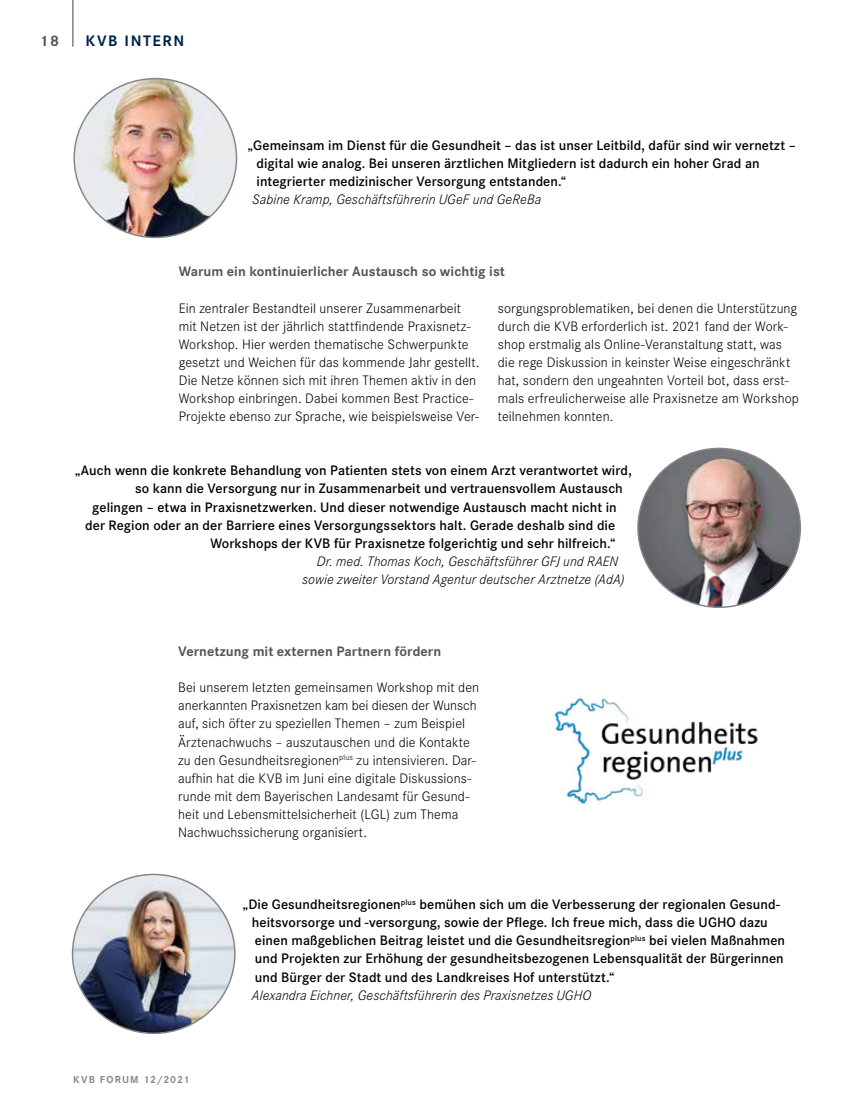
<style>
.page{position:relative;width:851px;height:1106px;background:#fff}
.page>*{position:absolute;margin:0;border:0;box-sizing:border-box;transform-origin:0 0}
.t1{font:700 15.75px "Corporate S";letter-spacing:.1em;color:#00234a}
.t2{font:700 15.75px "Corporate S";color:#565656}
.t3{font:300 14.25px/18px "Corporate S";letter-spacing:.005em;color:#000}
.t4{font:600 14.25px/18px "Corporate S";letter-spacing:.005em;color:#000}
.t5{font:italic 300 14.25px/18px "Corporate S";letter-spacing:.005em;color:#000}
.t6{font:700 14.25px "Corporate S";letter-spacing:.005em;color:#565656}
.t7{font:700 10.5px "Corporate S";letter-spacing:.11em;color:#878786}
</style>
<div class="page">
<hr style="left:72px;top:0;width:1px;height:47px;background:#565656">
<img style="left:638px;top:450px;width:162px;height:157px">
<img style="left:73px;top:876px;width:162px;height:157px">
<img style="left:554px;top:698px;width:204px;height:106px">
<img style="left:76px;top:79px;width:160px;height:158px">
<p class="t2" style="left:39px;top:30px;width:21px">18</p>
<p class="t1" style="left:86px;top:30px;width:100px">KVB INTERN</p>
<p class="t4" style="left:256px;top:136px;width:541px;text-indent:-9px">„Gemeinsam im Dienst für die Gesundheit – das ist unser Leitbild, dafür sind wir vernetzt – digital wie analog. Bei unseren ärztlichen Mitgliedern ist dadurch ein hoher Grad an integrierter medizinischer Versorgung entstanden.“</p>
<p class="t5" style="left:252px;top:190px;width:290px">Sabine Kramp, Geschäftsführerin UGeF und GeReBa</p>
<p class="t6" style="left:179px;top:262px;width:328px">Warum ein kontinuierlicher Austausch so wichtig ist</p>
<p class="t3" style="left:179px;top:298px;width:302px">Ein zentraler Bestandteil unserer Zusammenarbeit mit Netzen ist der jährlich stattfindende Praxisnetz-Workshop. Hier werden thematische Schwerpunkte gesetzt und Weichen für das kommende Jahr gestellt.<br>Die Netze können sich mit ihren Themen aktiv in den Workshop einbringen. Dabei kommen Best Practice-Projekte ebenso zur Sprache, wie beispielsweise Ver-</p>
<p class="t3" style="left:497px;top:298px;width:302px">sorgungsproblematiken, bei denen die Unterstützung durch die KVB erforderlich ist. 2021 fand der Work&shy;shop erstmalig als Online-Veranstaltung statt, was die rege Diskussion in keinster Weise eingeschränkt hat, sondern den ungeahnten Vorteil bot, dass erst&shy;mals erfreulicherweise alle Praxisnetze am Workshop teilnehmen konnten.</p>
<p class="t4" style="left:75px;top:461px;width:558px">„Auch wenn die konkrete Behandlung von Patienten stets von einem Arzt verantwortet wird,</p>
<p class="t4" style="left:135px;top:479px;width:489px">so kann die Versorgung nur in Zusammenarbeit und vertrauensvollem Austausch</p>
<p class="t4" style="left:92px;top:497px;width:526px">gelingen – etwa in Praxisnetzwerken. Und dieser notwendige Austausch macht nicht in</p>
<p class="t4" style="left:85px;top:515px;width:531px">der Region oder an der Barriere eines Versorgungssektors halt. Gerade deshalb sind die</p>
<p class="t4" style="left:210px;top:533px;width:406px">Workshops der KVB für Praxisnetze folgerichtig und sehr hilfreich.“</p>
<p class="t5" style="left:302px;top:551px;width:324px;text-indent:15px">Dr. med. Thomas Koch, Geschäftsführer GFJ und RAEN sowie zweiter Vorstand Agentur deutscher Arztnetze (AdA)</p>
<p class="t6" style="left:178px;top:641px;width:264px">Vernetzung mit externen Partnern fördern</p>
<p class="t3" style="left:178px;top:678px;width:302px">Bei unserem letzten gemeinsamen Workshop mit den anerkannten Praxisnetzen kam bei diesen der Wunsch auf, sich öfter zu speziellen Themen – zum Beispiel Ärztenachwuchs – auszutauschen und die Kontakte zu den Gesundheitsregionen<sup>plus</sup> zu intensivieren. Dar&shy;aufhin hat die KVB im Juni eine digitale Diskussions&shy;runde mit dem Bayerischen Landesamt für Gesund&shy;heit und Lebensmittelsicherheit (LGL) zum Thema Nachwuchssicherung organisiert.</p>
<p class="t7" style="left:73px;top:1072px;width:118px">KVB FORUM 12/2021</p>
<p class="t4" style="left:252px;top:895px;width:534px;text-indent:-9px">„Die Gesundheitsregionen<sup>plus</sup> bemühen sich um die Verbesserung der regionalen Gesund&shy;heitsvorsorge und -versorgung, sowie der Pflege. Ich freue mich, dass die UGHO dazu einen maßgeblichen Beitrag leistet und die Gesundheitsregion<sup>plus</sup> bei vielen Maßnahmen und Projekten zur Erhöhung der gesundheitsbezogenen Lebensqualität der Bürgerinnen und Bürger der Stadt und des Landkreises Hof unterstützt.“</p>
<p class="t5" style="left:252px;top:985px;width:341px">Alexandra Eichner, Geschäftsführerin des Praxisnetzes UGHO</p>
</div>
